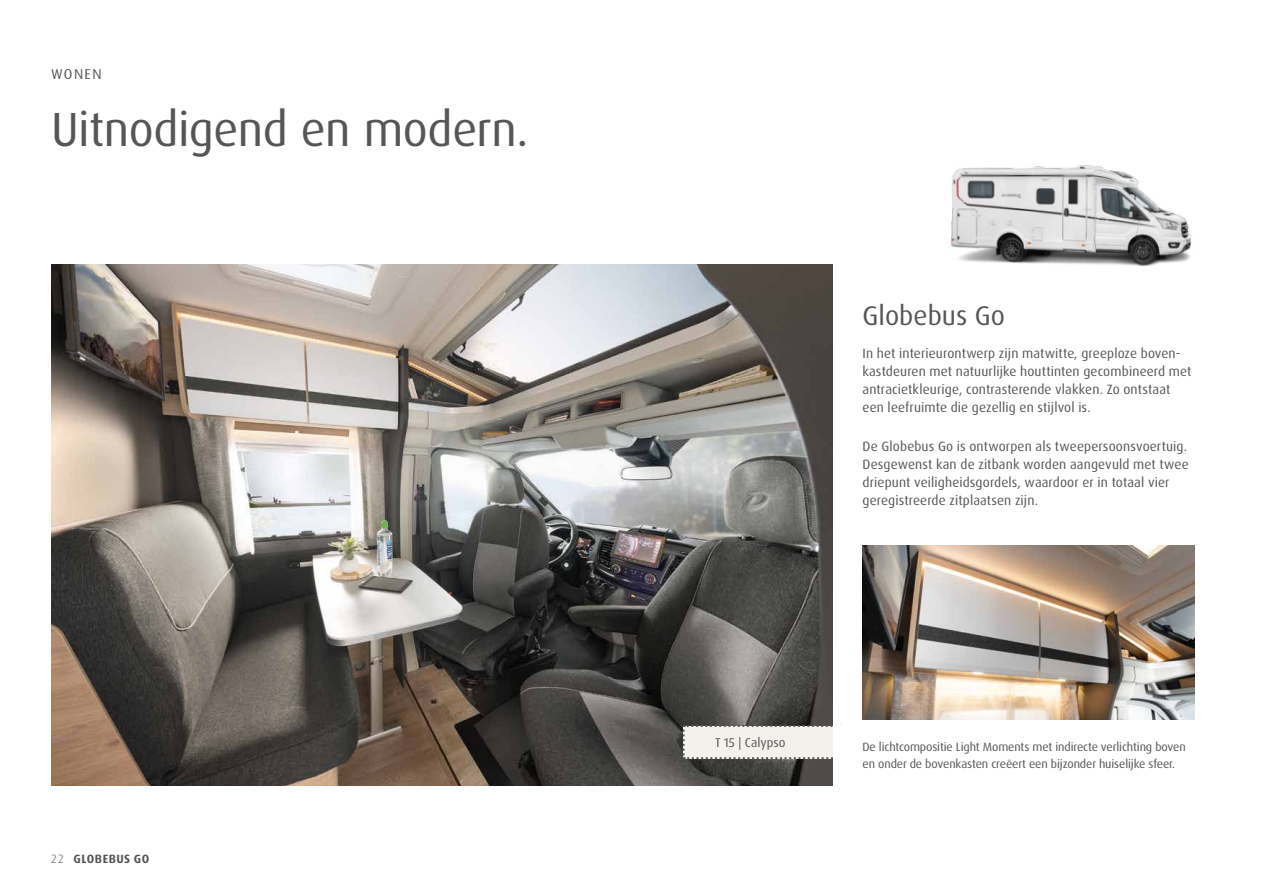
<style>
.page{position:relative;width:1263px;height:893px;background:#fff}
.page>*{position:absolute;margin:0;border:0;box-sizing:border-box;transform-origin:0 0}
.t1{font:48px "Dax Pro";letter-spacing:-.01em;color:#565656}
.t2{font:27px "Dax Pro";color:#565656}
.t3{font:14.25px "Dax Pro";letter-spacing:.1em;color:#565656}
.t4{font:13.5px/18px "Dax Pro";letter-spacing:.01em;color:#565656}
.t5{font:12.75px "Dax Pro";color:#565656}
.t6{font:12px/16.5px "Dax Pro";letter-spacing:-.01em;color:#565656}
.t7{font:700 12px "Dax Pro";letter-spacing:.04em;color:#565656}
.s1{font-family:"Dax OT";font-weight:300}
</style>
<div class="page">
<img style="left:52px;top:264px;width:781px;height:522px">
<svg style="left:682px;top:725px;width:151px;height:34px;background:#e7e4e1"></svg>
<img style="left:862px;top:545px;width:333px;height:175px">
<img style="left:951px;top:165px;width:241px;height:102px">
<p class="t3" style="left:51px;top:65px;width:52px">WONEN</p>
<h1 class="t1" style="left:51px;top:99px;width:479px">Uitnodigend en modern.</h1>
<p class="t7" style="left:51px;top:851px;width:100px"><span class="s1">22</span> GLOBEBUS GO</p>
<h2 class="t2" style="left:862px;top:299px;width:144px">Globebus Go</h2>
<p class="t4" style="left:862px;top:345px;width:330px">In het interieurontwerp zijn matwitte, greeploze boven&shy;kastdeuren met natuurlijke houttinten gecombineerd met antracietkleurige, contrasterende vlakken. Zo ontstaat een leefruimte die gezellig en stijlvol is.</p>
<p class="t4" style="left:862px;top:438px;width:328px">De Globebus Go is ontworpen als tweepersoonsvoertuig.<br>Desgewenst kan de zitbank worden aangevuld met twee driepunt veiligheidsgordels, waardoor er in totaal vier geregistreerde zitplaatsen zijn.</p>
<p class="t5" style="left:715px;top:734px;width:72px">T 15 | Calypso</p>
<p class="t6" style="left:862px;top:739px;width:325px">De lichtcompositie Light Moments met indirecte verlichting boven en onder de bovenkasten creëert een bijzonder huiselijke sfeer.</p>
</div>
